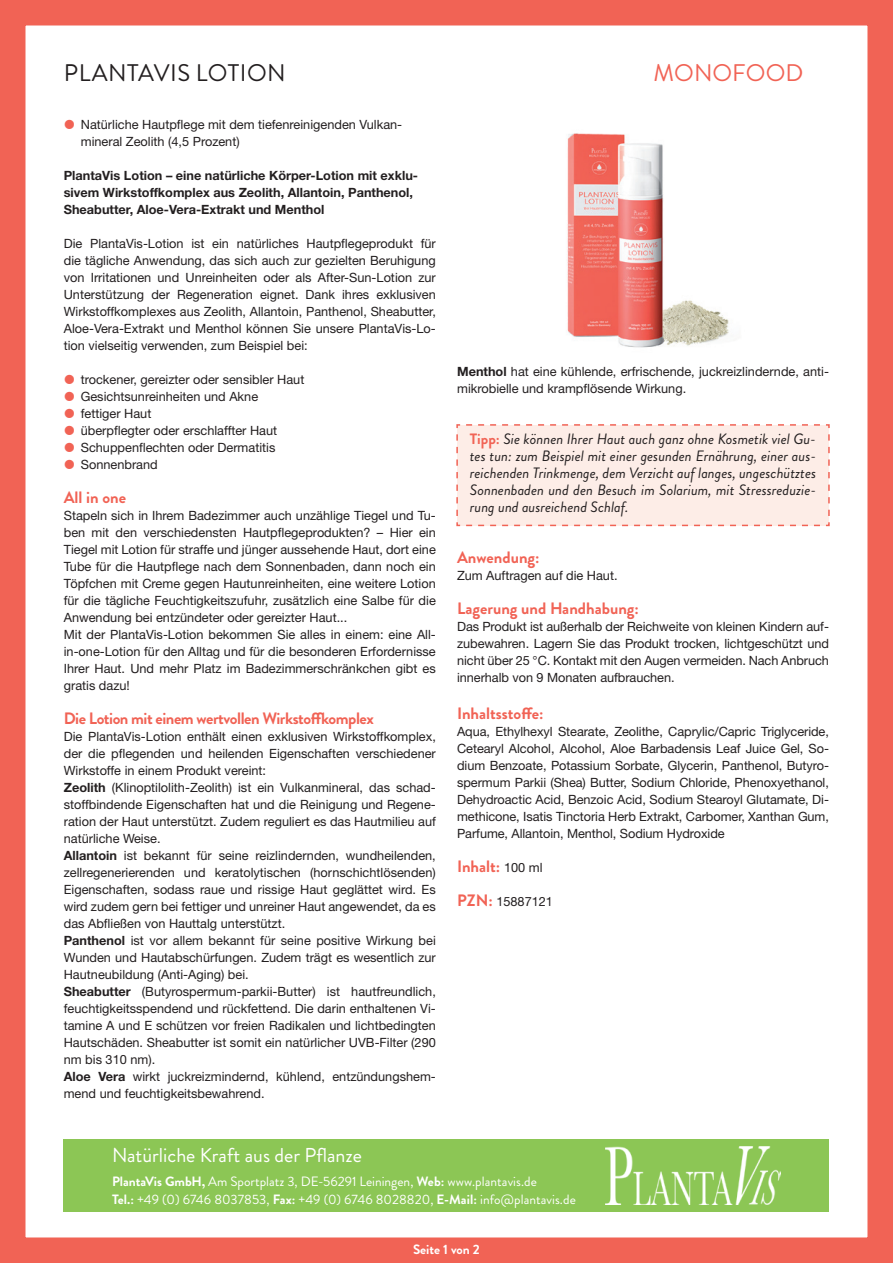
<style>
.page{position:relative;width:893px;height:1263px;background:#fff}
.page>*{position:absolute;margin:0;border:0;box-sizing:border-box;transform-origin:0 0}
.t1{font:24px "Brandon Grotesque";letter-spacing:.02em;color:#231f20}
.t2{font:24px "Brandon Grotesque";color:#f16355}
.t3{font:20.1px "Brandon Grotesque";color:#fff}
.t4{font:700 16.5px "Brandon Grotesque";letter-spacing:-.005em;color:#f16355}
.t5{font:700 16.5px "Brandon Grotesque";letter-spacing:-.03em;color:#f16355}
.t6{font:italic 15px/17px "Brandon Grotesque";color:#231f20;text-align:justify}
.t7{font:13.5px/18px "Brandon Grotesque";letter-spacing:.005em;color:#fff}
.t8{font:700 13.5px "Brandon Grotesque";color:#fff}
.t9{font:12.75px/17px "Helvetica Neue LT Std";color:#231f20}
.t10{font:700 12.75px/17px "Helvetica Neue LT Std";color:#231f20}
.s1{font-weight:700}
.s2{font-weight:700;font-style:normal;color:#f16355}
.s3{font-family:"Helvetica Neue LT Std";font-weight:400;font-size:12.75px;color:#231f20}
.s4{font-family:"Brandon Grotesque";font-weight:700;font-size:16.5px;color:#f16355}
</style>
<div class="page">
<div style="left:0;top:0;width:893px;height:1263px;border:26px solid #f16355"></div>
<div style="left:64px;top:1140px;width:765px;height:72px;background:#8cc655"></div>
<img style="left:605px;top:1147px;width:175px;height:58px">
<img style="left:567px;top:133px;width:162px;height:215px">
<div style="left:456px;top:424px;width:374px;height:103px;background:#fdede7"></div>
<h1 class="t1" style="left:64px;top:56px;width:223px">PLANTAVIS LOTION</h1>
<p class="t9" style="left:81px;top:116px;width:323px">Natürliche Hautpflege mit dem tiefenreinigenden Vulkan&shy;mineral Zeolith (4,5 Prozent)</p>
<p class="t10" style="left:64px;top:167px;width:356px">PlantaVis Lotion – eine natürliche Körper-Lotion mit exklu&shy;sivem Wirkstoffkomplex aus Zeolith, Allantoin, Panthenol,<br>Sheabutter, Aloe-Vera-Extrakt und Menthol</p>
<p class="t9" style="left:64px;top:235px;width:374px;text-align:justify">Die PlantaVis-Lotion ist ein natürliches Hautpflegeprodukt für die tägliche Anwendung, das sich auch zur gezielten Beruhigung von Irritationen und Unreinheiten oder als After-Sun-Lotion zur Unterstützung der Regeneration eignet. Dank ihres exklusiven Wirkstoffkomplexes aus Zeolith, Allantoin, Panthenol, Sheabutter, Aloe-Vera-Extrakt und Menthol können Sie unsere PlantaVis-Lo&shy;tion vielseitig verwenden, zum Beispiel bei:</p>
<p class="t9" style="left:81px;top:371px;width:225px">trockener, gereizter oder sensibler Haut<br>Gesichtsunreinheiten und Akne<br>fettiger Haut<br>überpflegter oder erschlaffter Haut<br>Schuppenflechten oder Dermatitis<br>Sonnenbrand</p>
<p class="t4" style="left:64px;top:486px;width:64px">All in one</p>
<p class="t9" style="left:64px;top:507px;width:374px">Stapeln sich in Ihrem Badezimmer auch unzählige Tiegel und Tu&shy;ben mit den verschiedensten Hautpflegeprodukten? – Hier ein Tiegel mit Lotion für straffe und jünger aussehende Haut, dort eine Tube für die Hautpflege nach dem Sonnenbaden, dann noch ein Töpfchen mit Creme gegen Hautunreinheiten, eine weitere Lotion für die tägliche Feuchtigkeitszufuhr, zusätzlich eine Salbe für die Anwendung bei entzündeter oder gereizter Haut...<br>Mit der PlantaVis-Lotion bekommen Sie alles in einem: eine All&shy;in-one-Lotion für den Alltag und für die besonderen Erfordernisse Ihrer Haut. Und mehr Platz im Badezimmerschränkchen gibt es gratis dazu!</p>
<p class="t5" style="left:64px;top:707px;width:312px">Die Lotion mit einem wertvollen Wirkstoffkomplex</p>
<p class="t9" style="left:64px;top:728px;width:374px">Die PlantaVis-Lotion enthält einen exklusiven Wirkstoffkomplex, der die pflegenden und heilenden Eigenschaften verschiedener Wirkstoffe in einem Produkt vereint:<br><span class="s1">Zeolith</span> (Klinoptilolith-Zeolith) ist ein Vulkanmineral, das schad&shy;stoffbindende Eigenschaften hat und die Reinigung und Regene&shy;ration der Haut unterstützt. Zudem reguliert es das Hautmilieu auf natürliche Weise.<br><span class="s1">Allantoin</span> ist bekannt für seine reizlindernden, wundheilenden, zellregenerierenden und keratolytischen (hornschichtlösenden)<br>Eigenschaften, sodass raue und rissige Haut geglättet wird. Es wird zudem gern bei fettiger und unreiner Haut angewendet, da es das Abfließen von Hauttalg unterstützt.<br><span class="s1">Panthenol</span> ist vor allem bekannt für seine positive Wirkung bei Wunden und Hautabschürfungen. Zudem trägt es wesentlich zur Hautneubildung (Anti-Aging) bei.<br><span class="s1">Sheabutter</span> (Butyrospermum-parkii-Butter) ist hautfreundlich, feuchtigkeitsspendend und rückfettend. Die darin enthaltenen Vi&shy;tamine A und E schützen vor freien Radikalen und lichtbedingten Hautschäden. Sheabutter ist somit ein natürlicher UVB-Filter (290 nm bis 310 nm).<br><span class="s1">Aloe Vera</span> wirkt juckreizmindernd, kühlend, entzündungshem&shy;mend und feuchtigkeitsbewahrend.</p>
<h2 class="t3" style="left:112px;top:1141px;width:251px">Natürliche Kraft aus der Pflanze</h2>
<h1 class="t2" style="left:654px;top:56px;width:151px">MONOFOOD</h1>
<p class="t9" style="left:457px;top:363px;width:373px"><span class="s1">Menthol</span> hat eine kühlende, erfrischende, juckreizlindernde, anti&shy;mikrobielle und krampflösende Wirkung.</p>
<p class="t6" style="left:470px;top:430px;width:348px"><span class="s2">Tipp:</span> Sie können Ihrer Haut auch ganz ohne Kosmetik viel Gu&shy;tes tun: zum Beispiel mit einer gesunden Ernährung, einer aus&shy;reichenden Trinkmenge, dem Verzicht auf langes, ungeschütztes Sonnenbaden und den Besuch im Solarium, mit Stressreduzie&shy;rung und ausreichend Schlaf.</p>
<p class="t4" style="left:457px;top:546px;width:84px">Anwendung:</p>
<p class="t9" style="left:457px;top:567px;width:162px">Zum Auftragen auf die Haut.</p>
<p class="t4" style="left:457px;top:597px;width:183px">Lagerung und Handhabung:</p>
<p class="t9" style="left:457px;top:618px;width:373px;text-align:justify">Das Produkt ist außerhalb der Reichweite von kleinen Kindern auf&shy;zubewahren. Lagern Sie das Produkt trocken, lichtgeschützt und nicht über 25 °C. Kontakt mit den Augen vermeiden. Nach Anbruch innerhalb von 9 Monaten aufbrauchen.</p>
<p class="t4" style="left:457px;top:702px;width:88px">Inhaltsstoffe:</p>
<p class="t9" style="left:457px;top:723px;width:373px;text-align:justify">Aqua, Ethylhexyl Stearate, Zeolithe, Caprylic/Capric Triglyceride, Cetearyl Alcohol, Alcohol, Aloe Barbadensis Leaf Juice Gel, So&shy;dium Benzoate, Potassium Sorbate, Glycerin, Panthenol, Butyro&shy;spermum Parkii (Shea) Butter, Sodium Chloride, Phenoxyethanol, Dehydroactic Acid, Benzoic Acid, Sodium Stearoyl Glutamate, Di&shy;methicone, Isatis Tinctoria Herb Extrakt, Carbomer, Xanthan Gum, Parfume, Allantoin, Menthol, Sodium Hydroxide</p>
<p class="t4" style="left:457px;top:855px;width:87px">Inhalt: <span class="s3">100 ml</span></p>
<p class="t9" style="left:457px;top:893px;width:97px"><span class="s4">PZN:</span> 15887121</p>
<p class="t7" style="left:112px;top:1173px;width:465px"><span class="s1">PlantaVis GmbH,</span> Am Sportplatz 3, DE-56291 Leiningen, <span class="s1">Web:</span> www.plantavis.de<br><span class="s1">Tel.:</span> +49 (0) 6746 8037853, <span class="s1">Fax:</span> +49 (0) 6746 8028820, <span class="s1">E-Mail:</span> info@plantavis.de</p>
<p class="t8" style="left:413px;top:1240px;width:68px">Seite 1 von 2</p>
</div>
